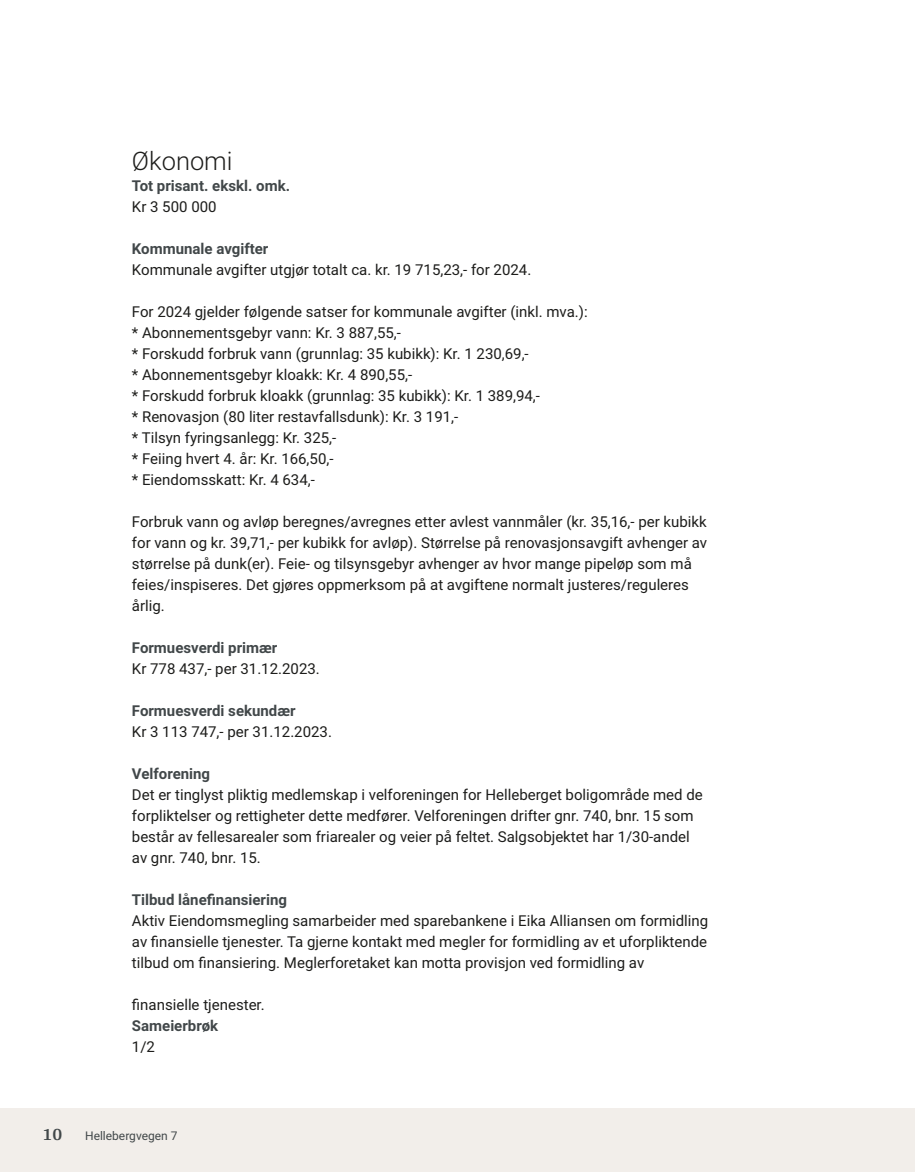
<style>
.page{position:relative;width:915px;height:1172px;background:#fff}
.page>*{position:absolute;margin:0;border:0;box-sizing:border-box;transform-origin:0 0}
.t1{font:300 25.5px "Roboto Vitec";color:#1d1d1b}
.t2{font:700 18px "Arya";color:#414749}
.t3{font:15px/21px "Roboto Vitec";color:#1d1d1b}
.t4{font:700 15px "Roboto Vitec";color:#414749}
.t5{font:12px "Roboto Vitec";color:#414749}
</style>
<div class="page">
<div style="left:0;top:1108px;width:914px;height:64px;background:#f2eeea"></div>
<h1 class="t1" style="left:132px;top:143px;width:102px">Økonomi</h1>
<p class="t4" style="left:132px;top:175px;width:160px">Tot prisant. ekskl. omk.</p>
<p class="t3" style="left:132px;top:195px;width:86px">Kr 3 500 000</p>
<p class="t4" style="left:132px;top:238px;width:138px">Kommunale avgifter</p>
<p class="t3" style="left:132px;top:258px;width:401px">Kommunale avgifter utgjør totalt ca. kr. 19 715,23,‑ for 2024.</p>
<p class="t3" style="left:132px;top:300px;width:457px">For 2024 gjelder følgende satser for kommunale avgifter (inkl. mva.): * Abonnementsgebyr vann: Kr. 3 887,55,‑<br>* Forskudd forbruk vann (grunnlag: 35 kubikk): Kr. 1 230,69,‑<br>* Abonnementsgebyr kloakk: Kr. 4 890,55,‑<br>* Forskudd forbruk kloakk (grunnlag: 35 kubikk): Kr. 1 389,94,‑<br>* Renovasjon (80 liter restavfallsdunk): Kr. 3 191,‑<br>* Tilsyn fyringsanlegg: Kr. 325,‑<br>* Feiing hvert 4. år: Kr. 166,50,‑<br>* Eiendomsskatt: Kr. 4 634,‑</p>
<p class="t3" style="left:132px;top:510px;width:576px">Forbruk vann og avløp beregnes/avregnes etter avlest vannmåler (kr. 35,16,‑ per kubikk for vann og kr. 39,71,‑ per kubikk for avløp). Størrelse på renovasjonsavgift avhenger av størrelse på dunk(er). Feie‑ og tilsynsgebyr avhenger av hvor mange pipeløp som må feies/inspiseres. Det gjøres oppmerksom på at avgiftene normalt justeres/reguleres årlig.</p>
<p class="t4" style="left:132px;top:637px;width:147px">Formuesverdi primær</p>
<p class="t3" style="left:132px;top:657px;width:189px">Kr 778 437,‑ per 31.12.2023.</p>
<p class="t4" style="left:132px;top:700px;width:165px">Formuesverdi sekundær</p>
<p class="t3" style="left:132px;top:720px;width:201px">Kr 3 113 747,‑ per 31.12.2023.</p>
<p class="t4" style="left:132px;top:763px;width:80px">Velforening</p>
<p class="t3" style="left:132px;top:783px;width:572px">Det er tinglyst pliktig medlemskap i velforeningen for Helleberget boligområde med de forpliktelser og rettigheter dette medfører. Velforeningen drifter gnr. 740, bnr. 15 som består av fellesarealer som friarealer og veier på feltet. Salgsobjektet har 1/30‑andel av gnr. 740, bnr. 15.</p>
<p class="t4" style="left:132px;top:889px;width:156px">Tilbud lånefinansiering</p>
<p class="t3" style="left:132px;top:909px;width:577px;text-align:justify">Aktiv Eiendomsmegling samarbeider med sparebankene i Eika Alliansen om formidling av finansielle tjenester. Ta gjerne kontakt med megler for formidling av et uforpliktende tilbud om finansiering. Meglerforetaket kan motta provisjon ved formidling av</p>
<p class="t3" style="left:132px;top:993px;width:134px">finansielle tjenester.</p>
<p class="t4" style="left:132px;top:1015px;width:88px">Sameierbrøk</p>
<p class="t3" style="left:132px;top:1035px;width:25px">1/2</p>
<p class="t2" style="left:43px;top:1123px;width:21px">10</p>
<p class="t5" style="left:85px;top:1127px;width:94px">Hellebergvegen 7</p>
</div>
